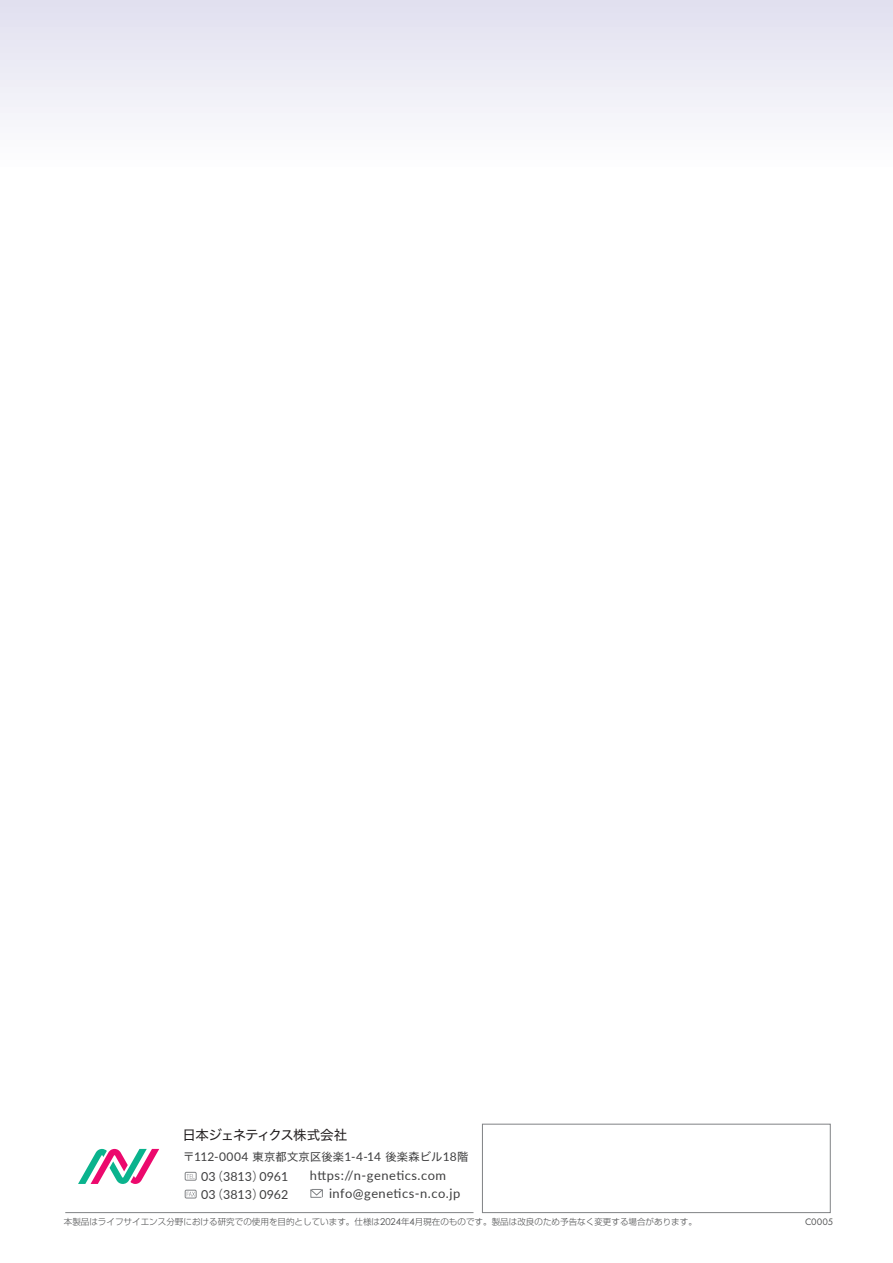
<style>
.page{position:relative;width:893px;height:1263px;background:#fff}
.page>*{position:absolute;margin:0;border:0;box-sizing:border-box;transform-origin:0 0}
.t1{font:13.5px "Hiragino Sans W4";letter-spacing:-.075em;color:#231f20}
.t2{font:12.9px/18px "Lato";letter-spacing:.04em;color:#3e3e3f}
.t3{font:12.45px/18px "Lato";color:#3e3e3f}
.t4{font:12px "Lato";letter-spacing:.01em;color:#3e3e3f}
.t5{font:9.75px "Futura PT";color:#4b4c4d}
.t6{font:300 8.55px "Shin Go Pro";color:#4b4c4d}
.s1{font-family:"Koz Go Pro"}
.s2{font-family:"Hiragino Sans W4";font-size:11.25px}
.s3{font-family:"Rodin CID M"}
.s4{font-family:"Century Gothic";font-weight:400;font-size:9.45px}
</style>
<div class="page">
<div style="left:0;top:0;width:893px;height:170px;background:linear-gradient(to bottom,#e0dfef,#fefefe)"></div>
<div style="left:482px;top:1124px;width:349px;height:89px;border:1px solid #808285"></div>
<hr style="left:65px;top:1212px;width:408px;height:1px;background:#808285">
<svg style="left:78px;top:1149px;width:81px;height:35px"></svg>
<div style="left:185px;top:1172px;width:11px;height:8px;border:1px solid #808285"></div>
<svg style="left:187px;top:1174px;width:8px;height:5px"></svg>
<div style="left:185px;top:1190px;width:11px;height:8px;border:1px solid #808285"></div>
<svg style="left:187px;top:1192px;width:8px;height:4px"></svg>
<svg style="left:310px;top:1189px;width:13px;height:9px"></svg>
<p class="t1" style="left:183px;top:1122px;width:166px">日本ジェネティクス株式会社</p>
<p class="t4" style="left:183px;top:1147px;width:287px"><span class="s1">〒</span>112-0004 <span class="s2">東京都文京区後楽</span>1-4-14 <span class="s2">後楽森ビル</span>18<span class="s2">階</span></p>
<p class="t2" style="left:329px;top:1166px;width:133px;text-indent:-19px">https://n-genetics.com info@genetics-n.co.jp</p>
<p class="t3" style="left:201px;top:1166px;width:89px">03<span class="s3">（</span>3813<span class="s3">）</span>0961<br>03<span class="s3">（</span>3813<span class="s3">）</span>0962</p>
<p class="t6" style="left:64px;top:1214px;width:635px">本製品はライフサイエンス分野における研究での使用を目的としています。仕様は<span class="s4">2024</span>年<span class="s4">4</span>月現在のものです。製品は改良のため予告なく変更する場合があります。</p>
<p class="t5" style="left:805px;top:1216px;width:30px">C0005</p>
</div>
